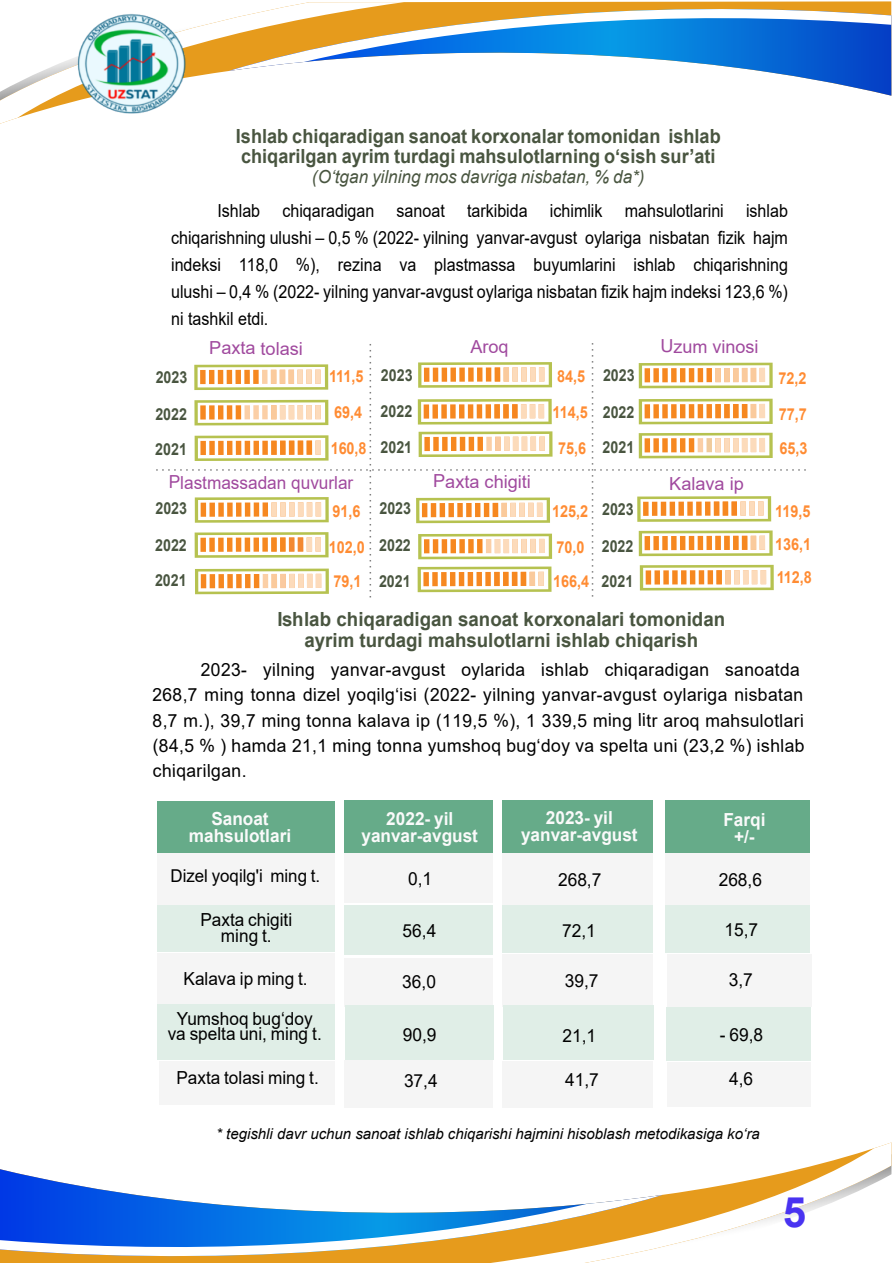
<style>
.page{position:relative;width:893px;height:1263px;background:#fff}
.page>*{position:absolute;margin:0;border:0;box-sizing:border-box;transform-origin:0 0}
.t1{font:700 42px "Arial";color:#4933f1}
.t2{font:700 19.5px/20px "Arial";color:#495540;scale:.93 1}
.t3{font:700 19.5px/21px "Arial";color:#495540;text-align:center;scale:.96 1}
.t4{font:18px/27px "Arial";color:#000;text-align:justify;scale:.89 1}
.t5{font:18px/25.3px "Arial";color:#000}
.t6{font:18px/15.3px "Arial";color:#000;text-align:center;scale:.96 1}
.t7{font:700 18px/16.8px "Arial";color:#fafafa;text-align:center;scale:.96 1}
.t8{font:18px "Arial";letter-spacing:-.005em;color:#a0499e}
.t9{font:italic 18px "Arial";color:#495540;scale:.95 1}
.t10{font:18px "Arial";letter-spacing:-.005em;color:#a0499e;scale:.96 1}
.t11{font:17.7px "Arial";color:#000;scale:.96 1}
.t12{font:700 16.5px "Arial";letter-spacing:-.005em;color:#ff8c33;scale:.87 1}
.t13{font:700 16.5px/35.4px "Arial";color:#495540;scale:.86 1}
.t14{font:italic 15px "Arial";color:#000}
</style>
<div class="page">
<div style="left:159px;top:1061px;width:176px;height:43px;background:#f5f5f5"></div>
<div style="left:667px;top:1062px;width:143px;height:45px;background:#f5f5f5"></div>
<div style="left:503px;top:1061px;width:150px;height:46px;background:#f5f5f5"></div>
<div style="left:344px;top:1060px;width:149px;height:47px;background:#f5f5f5"></div>
<div style="left:157px;top:835px;width:177px;height:69px;background:#f5f5f5"></div>
<div style="left:157px;top:801px;width:177px;height:52px;background:#66ab89"></div>
<div style="left:345px;top:835px;width:148px;height:68px;background:#f5f5f5"></div>
<div style="left:345px;top:800px;width:148px;height:53px;background:#66ab89"></div>
<div style="left:503px;top:835px;width:150px;height:72px;background:#f5f5f5"></div>
<div style="left:503px;top:800px;width:150px;height:53px;background:#66ab89"></div>
<div style="left:665px;top:832px;width:145px;height:73px;background:#f5f5f5"></div>
<div style="left:665px;top:800px;width:145px;height:53px;background:#66ab89"></div>
<div style="left:157px;top:953px;width:177px;height:52px;background:#f5f5f5"></div>
<div style="left:157px;top:905px;width:177px;height:47px;background:#e0eee7"></div>
<div style="left:345px;top:958px;width:148px;height:49px;background:#f5f5f5"></div>
<div style="left:345px;top:905px;width:148px;height:50px;background:#e0eee7"></div>
<div style="left:503px;top:955px;width:150px;height:52px;background:#f5f5f5"></div>
<div style="left:503px;top:905px;width:150px;height:48px;background:#e0eee7"></div>
<div style="left:667px;top:955px;width:145px;height:52px;background:#f5f5f5"></div>
<div style="left:665px;top:905px;width:145px;height:48px;background:#e0eee7"></div>
<div style="left:157px;top:1004px;width:178px;height:56px;background:#e0eee7"></div>
<div style="left:345px;top:1005px;width:149px;height:55px;background:#e0eee7"></div>
<div style="left:503px;top:1005px;width:151px;height:55px;background:#e0eee7"></div>
<div style="left:666px;top:1007px;width:145px;height:54px;background:#e0eee7"></div>
<svg style="left:0;top:1154px;width:891px;height:109px"></svg>
<svg style="left:0;top:19px;width:229px;height:105px"></svg>
<svg style="left:761px;top:71px;width:130px;height:25px"></svg>
<svg style="left:229px;top:1px;width:662px;height:70px"></svg>
<img style="left:73px;top:14px;width:113px;height:103px">
<svg style="left:156px;top:343px;width:650px;height:255px"></svg>
<div style="left:643px;top:502px;width:6px;height:14px;background:#f68820"></div>
<div style="left:652px;top:502px;width:5px;height:14px;background:#f68820"></div>
<div style="left:661px;top:502px;width:5px;height:14px;background:#f68820"></div>
<div style="left:670px;top:502px;width:5px;height:14px;background:#f68820"></div>
<div style="left:678px;top:502px;width:6px;height:14px;background:#f68820"></div>
<div style="left:687px;top:502px;width:6px;height:14px;background:#f68820"></div>
<div style="left:696px;top:502px;width:6px;height:14px;background:#f68820"></div>
<div style="left:705px;top:502px;width:5px;height:14px;background:#f68820"></div>
<div style="left:714px;top:501px;width:5px;height:15px;background:#f68820"></div>
<div style="left:723px;top:501px;width:5px;height:15px;background:#f68820"></div>
<div style="left:731px;top:501px;width:6px;height:15px;background:#f68620"></div>
<div style="left:740px;top:501px;width:6px;height:15px;background:#fcdbbb"></div>
<div style="left:749px;top:501px;width:6px;height:15px;background:#fcdbbb"></div>
<div style="left:758px;top:501px;width:5px;height:14px;background:#fcdbbb"></div>
<p class="t2" style="left:236px;top:127px;width:523px">Ishlab chiqaradigan sanoat korxonalar tomonidan ishlab chiqarilgan ayrim turdagi mahsulotlarning o‘sish sur’ati</p>
<p class="t9" style="left:312px;top:165px;width:352px">(O‘tgan yilning mos davriga nisbatan, % da*)</p>
<p class="t4" style="left:171px;top:197px;width:695px;text-indent:46px">Ishlab chiqaradigan sanoat tarkibida ichimlik mahsulotlarini ishlab chiqarishning ulushi – 0,5 % (2022- yilning yanvar-avgust oylariga nisbatan fizik hajm indeksi 118,0 %), rezina va plastmassa buyumlarini ishlab chiqarishning ulushi – 0,4 % (2022- yilning yanvar-avgust oylariga nisbatan fizik hajm indeksi 123,6 %) ni tashkil etdi.</p>
<p class="t8" style="left:209px;top:336px;width:95px">Paxta tolasi</p>
<p class="t8" style="left:470px;top:334px;width:40px">Aroq</p>
<p class="t8" style="left:660px;top:334px;width:100px">Uzum vinosi</p>
<p class="t13" style="left:156px;top:360px;width:38px">2023</p>
<p class="t12" style="left:329px;top:365px;width:41px">111,5</p>
<p class="t13" style="left:155px;top:396px;width:38px">2022<br>2021</p>
<p class="t12" style="left:334px;top:401px;width:34px">69,4</p>
<p class="t12" style="left:331px;top:437px;width:43px">160,8</p>
<p class="t13" style="left:381px;top:357px;width:38px">2023</p>
<p class="t13" style="left:380px;top:394px;width:38px">2022<br>2021</p>
<p class="t12" style="left:557px;top:365px;width:34px">84,5</p>
<p class="t12" style="left:553px;top:401px;width:42px">114,5</p>
<p class="t12" style="left:558px;top:437px;width:34px">75,6</p>
<p class="t13" style="left:603px;top:357px;width:38px">2023</p>
<p class="t13" style="left:603px;top:394px;width:38px">2022<br>2021</p>
<p class="t12" style="left:778px;top:366px;width:34px">72,2</p>
<p class="t12" style="left:779px;top:402px;width:34px">77,7</p>
<p class="t12" style="left:779px;top:437px;width:34px">65,3</p>
<p class="t10" style="left:169px;top:470px;width:194px">Plastmassadan quvurlar</p>
<p class="t8" style="left:433px;top:469px;width:99px">Paxta chigiti</p>
<p class="t8" style="left:669px;top:471px;width:76px">Kalava ip</p>
<p class="t13" style="left:155px;top:491px;width:38px">2023</p>
<p class="t12" style="left:775px;top:499px;width:42px">119,5</p>
<p class="t13" style="left:155px;top:527px;width:38px">2022<br>2021</p>
<p class="t13" style="left:379px;top:491px;width:38px">2023</p>
<p class="t13" style="left:379px;top:528px;width:38px">2022<br>2021</p>
<p class="t13" style="left:602px;top:491px;width:38px">2023</p>
<p class="t13" style="left:602px;top:528px;width:38px">2022<br>2021</p>
<p class="t12" style="left:552px;top:500px;width:43px">125,2</p>
<p class="t12" style="left:333px;top:500px;width:34px">91,6</p>
<p class="t12" style="left:775px;top:533px;width:43px">136,1</p>
<p class="t12" style="left:329px;top:536px;width:43px">102,0</p>
<p class="t12" style="left:556px;top:536px;width:34px">70,0</p>
<p class="t12" style="left:777px;top:565px;width:42px">112,8</p>
<p class="t12" style="left:553px;top:570px;width:43px">166,4</p>
<p class="t12" style="left:333px;top:570px;width:34px">79,1</p>
<p class="t3" style="left:277px;top:608px;width:468px">Ishlab chiqaradigan sanoat korxonalari tomonidan ayrim turdagi mahsulotlarni ishlab chiqarish</p>
<p class="t5" style="left:151px;top:663px;width:653px;text-indent:49px;rotate:-1deg">2023- yilning yanvar-avgust oylarida ishlab chiqaradigan sanoatda 268,7 ming tonna dizel yoqilg‘isi (2022- yilning yanvar-avgust oylariga nisbatan 8,7 m.), 39,7 ming tonna kalava ip (119,5 %), 1 339,5 ming litr aroq mahsulotlari (84,5 % ) hamda 21,1 ming tonna yumshoq bug‘doy va spelta uni (23,2 %) ishlab</p>
<p class="t5" style="left:153px;top:759px;width:95px;rotate:-1deg">chiqarilgan.</p>
<p class="t7" style="left:189px;top:810px;width:108px">Sanoat mahsulotlari</p>
<p class="t7" style="left:361px;top:811px;width:123px">2022- yil yanvar-avgust</p>
<p class="t7" style="left:521px;top:810px;width:123px">2023- yil yanvar-avgust</p>
<p class="t7" style="left:723px;top:812px;width:45px">Farqi +/-</p>
<p class="t11" style="left:170px;top:864px;width:157px">Dizel yoqilg'i ming t.</p>
<p class="t6" style="left:408px;top:871px;width:27px">0,1</p>
<p class="t6" style="left:558px;top:872px;width:47px">268,7</p>
<p class="t6" style="left:719px;top:872px;width:47px">268,6</p>
<p class="t6" style="left:200px;top:912px;width:97px">Paxta chigiti ming t.</p>
<p class="t6" style="left:403px;top:923px;width:37px">56,4</p>
<p class="t6" style="left:562px;top:923px;width:37px">72,1</p>
<p class="t6" style="left:724px;top:922px;width:37px">15,7</p>
<p class="t6" style="left:184px;top:971px;width:131px">Kalava ip ming t.</p>
<p class="t6" style="left:402px;top:974px;width:37px">36,0</p>
<p class="t6" style="left:565px;top:973px;width:37px">39,7</p>
<p class="t6" style="left:729px;top:972px;width:27px">3,7</p>
<p class="t6" style="left:168px;top:1011px;width:162px">Yumshoq bug‘doy va spelta uni, ming t.</p>
<p class="t6" style="left:403px;top:1027px;width:37px">90,9</p>
<p class="t6" style="left:562px;top:1028px;width:37px">21,1</p>
<p class="t6" style="left:720px;top:1027px;width:47px">- 69,8</p>
<p class="t6" style="left:176px;top:1070px;width:150px">Paxta tolasi ming t.</p>
<p class="t6" style="left:404px;top:1073px;width:37px">37,4</p>
<p class="t6" style="left:565px;top:1072px;width:37px">41,7</p>
<p class="t6" style="left:729px;top:1071px;width:27px">4,6</p>
<p class="t14" style="left:216px;top:1124px;width:545px">* tegishli davr uchun sanoat ishlab chiqarishi hajmini hisoblash metodikasiga ko‘ra</p>
<h1 class="t1" style="left:783px;top:1183px;width:25px">5</h1>
</div>
